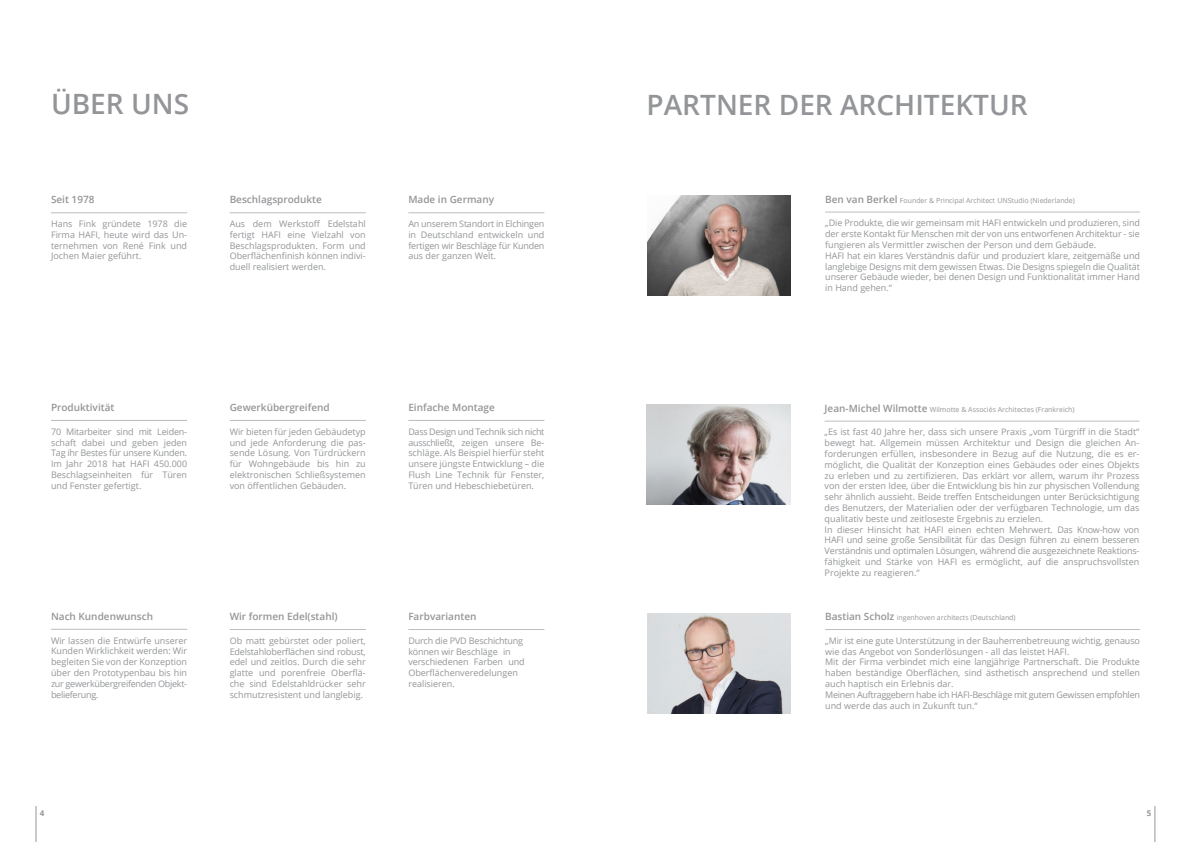
<style>
.page{position:relative;width:1191px;height:842px;background:#fff}
.page>*{position:absolute;margin:0;border:0;box-sizing:border-box;transform-origin:0 0}
.t1{font:600 28px "Open Sans";color:#939598}
.t2{font:600 10px "Open Sans";color:#939598}
.t3{font:9px/10.8px "Open Sans";color:#939598;text-align:justify}
.t4{font:700 8px "Open Sans";color:#939598}
.t5{font:7px "Open Sans";color:#939598}
.s1{font-style:inherit}
.s2{font-weight:600;font-size:10px}
</style>
<div class="page">
<hr style="left:36px;top:806px;width:1px;height:36px;background:#939598">
<hr style="left:230px;top:212px;width:136px;height:1px;background:#bcbdc0">
<hr style="left:51px;top:420px;width:136px;height:1px;background:#bcbdc0">
<hr style="left:408px;top:212px;width:136px;height:1px;background:#bcbdc0">
<hr style="left:408px;top:420px;width:136px;height:1px;background:#bcbdc0">
<hr style="left:230px;top:629px;width:136px;height:1px;background:#bcbdc0">
<hr style="left:51px;top:212px;width:136px;height:1px;background:#bcbdc0">
<hr style="left:51px;top:629px;width:136px;height:1px;background:#bcbdc0">
<hr style="left:408px;top:629px;width:136px;height:1px;background:#bcbdc0">
<hr style="left:230px;top:420px;width:136px;height:1px;background:#bcbdc0">
<hr style="left:1154px;top:806px;width:1px;height:36px;background:#939598">
<hr style="left:824px;top:421px;width:315px;height:1px;background:#bcbdc0">
<img style="left:646px;top:405px;width:144px;height:100px">
<hr style="left:825px;top:629px;width:315px;height:1px;background:#bcbdc0">
<img style="left:647px;top:613px;width:143px;height:100px">
<hr style="left:825px;top:212px;width:315px;height:1px;background:#bcbdc0">
<img style="left:647px;top:196px;width:143px;height:100px">
<h1 class="t1" style="left:51px;top:93px;width:140px">ÜBER UNS</h1>
<p class="t2" style="left:51px;top:196px;width:45px">Seit 1978</p>
<p class="t3" style="left:51px;top:219px;width:138px">Hans Fink gründete 1978 die Firma HAFI, heute wird das Un&shy;ternehmen von René Fink und Jochen Maier geführt.</p>
<p class="t2" style="left:230px;top:196px;width:94px">Beschlagsprodukte</p>
<p class="t3" style="left:230px;top:218px;width:138px">Aus dem Werkstoff Edelstahl fertigt HAFI eine Vielzahl von Beschlagsprodukten. Form und Oberflächenfinish können indivi&shy;duell realisiert werden.</p>
<p class="t2" style="left:408px;top:196px;width:87px">Made in Germany</p>
<p class="t3" style="left:408px;top:219px;width:138px">An unserem Standort in Elchingen in Deutschland entwickeln und fertigen wir Beschläge für Kunden aus der ganzen Welt.</p>
<p class="t2" style="left:51px;top:403px;width:65px">Produktivität</p>
<p class="t3" style="left:51px;top:427px;width:138px">70 Mitarbeiter sind mit Leiden&shy;schaft dabei und geben jeden Tag ihr Bestes für unsere Kunden.<br>Im Jahr 2018 hat HAFI 450.000<br>Beschlagseinheiten für Türen und Fenster gefertigt.</p>
<p class="t2" style="left:230px;top:403px;width:102px">Gewerkübergreifend</p>
<p class="t3" style="left:230px;top:427px;width:138px">Wir bieten für jeden Gebäudetyp und jede Anforderung die pas&shy;sende Lösung. Von Türdrückern für Wohngebäude bis hin zu elektronischen Schließsystemen von öffentlichen Gebäuden.</p>
<p class="t2" style="left:408px;top:403px;width:88px">Einfache Montage</p>
<p class="t3" style="left:408px;top:427px;width:138px">Dass Design und Technik sich nicht ausschließt, zeigen unsere Be&shy;schläge. Als Beispiel hierfür steht unsere jüngste Entwicklung – die Flush Line Technik für Fenster, Türen und Hebeschiebetüren.</p>
<p class="t2" style="left:51px;top:612px;width:103px">Nach Kundenwunsch</p>
<p class="t3" style="left:51px;top:636px;width:138px">Wir lassen die Entwürfe unserer Kunden Wirklichkeit werden: Wir begleiten Sie von der Konzeption über den Prototypenbau bis hin zur gewerkübergreifenden Objekt&shy;belieferung.</p>
<p class="t2" style="left:230px;top:612px;width:109px">Wir formen Edel(stahl)</p>
<p class="t3" style="left:230px;top:636px;width:138px">Ob matt gebürstet oder poliert, Edelstahloberflächen sind robust, edel und zeitlos. Durch die sehr glatte und porenfreie Oberflä&shy;che sind Edelstahldrücker sehr schmutzresistent und langlebig.</p>
<p class="t2" style="left:408px;top:612px;width:70px">Farbvarianten</p>
<p class="t3" style="left:408px;top:636px;width:118px;text-align:left">Durch die PVD Beschichtung können wir Beschläge in <span class="s1">verschiedenen</span> Farben und<br>Oberflächenveredelungen realisieren.</p>
<p class="t4" style="left:40px;top:810px;width:6px">4</p>
<h1 class="t1" style="left:646px;top:93px;width:383px">PARTNER DER ARCHITEKTUR</h1>
<p class="t5" style="left:825px;top:197px;width:251px"><span class="s2">Ben van Berkel</span> Founder &amp; Principal Architect UNStudio (Niederlande)</p>
<p class="t3" style="left:825px;top:219px;width:316px;text-align:left">„Die Produkte, die wir gemeinsam mit HAFI entwickeln und produzieren, sind der erste Kontakt für Menschen mit der von uns entworfenen Architektur - sie fungieren als Vermittler zwischen der Person und dem Gebäude.<br>HAFI hat ein klares Verständnis dafür und produziert klare, zeitgemäße und langlebige Designs mit dem gewissen Etwas. Die Designs spiegeln die Qualität unserer Gebäude wieder, bei denen Design und Funktionalität immer Hand in Hand gehen.“</p>
<p class="t5" style="left:824px;top:406px;width:251px"><span class="s2">Jean-Michel Wilmotte</span> Wilmotte &amp; Associés Architectes (Frankreich)</p>
<p class="t3" style="left:824px;top:426px;width:316px;text-align:left">„Es ist fast 40 Jahre her, dass sich unsere Praxis „vom Türgriff in die Stadt“ bewegt hat. Allgemein müssen Architektur und Design die gleichen An&shy;forderungen erfüllen, insbesondere in Bezug auf die Nutzung, die es er&shy;möglicht, die Qualität der Konzeption eines Gebäudes oder eines Objekts zu erleben und zu zertifizieren. Das erklärt vor allem, warum ihr Prozess von der ersten Idee, über die Entwicklung bis hin zur physischen Vollendung sehr ähnlich aussieht. Beide treffen Entscheidungen unter Berücksichtigung des Benutzers, der Materialien oder der verfügbaren Technologie, um das qualitativ beste und zeitloseste Ergebnis zu erzielen.<br>In dieser Hinsicht hat HAFI einen echten Mehrwert. Das Know-how von HAFI und seine große Sensibilität für das Design führen zu einem besseren Verständnis und optimalen Lösungen, während die ausgezeichnete Reaktions&shy;fähigkeit und Stärke von HAFI es ermöglicht, auf die anspruchsvollsten Projekte zu reagieren.“</p>
<p class="t5" style="left:825px;top:615px;width:192px"><span class="s2">Bastian Scholz</span> ingenhoven architects (Deutschland)</p>
<p class="t3" style="left:825px;top:636px;width:316px;text-align:left">„Mir ist eine gute Unterstützung in der Bauherrenbetreuung wichtig, genauso wie das Angebot von Sonderlösungen - all das leistet HAFI.<br>Mit der Firma verbindet mich eine langjährige Partnerschaft. Die Produkte haben beständige Oberflächen, sind ästhetisch ansprechend und stellen auch haptisch ein Erlebnis dar.<br>Meinen Auftraggebern habe ich HAFI-Beschläge mit gutem Gewissen empfohlen und werde das auch in Zukunft tun.“</p>
<p class="t4" style="left:1146px;top:810px;width:6px">5</p>
</div>
